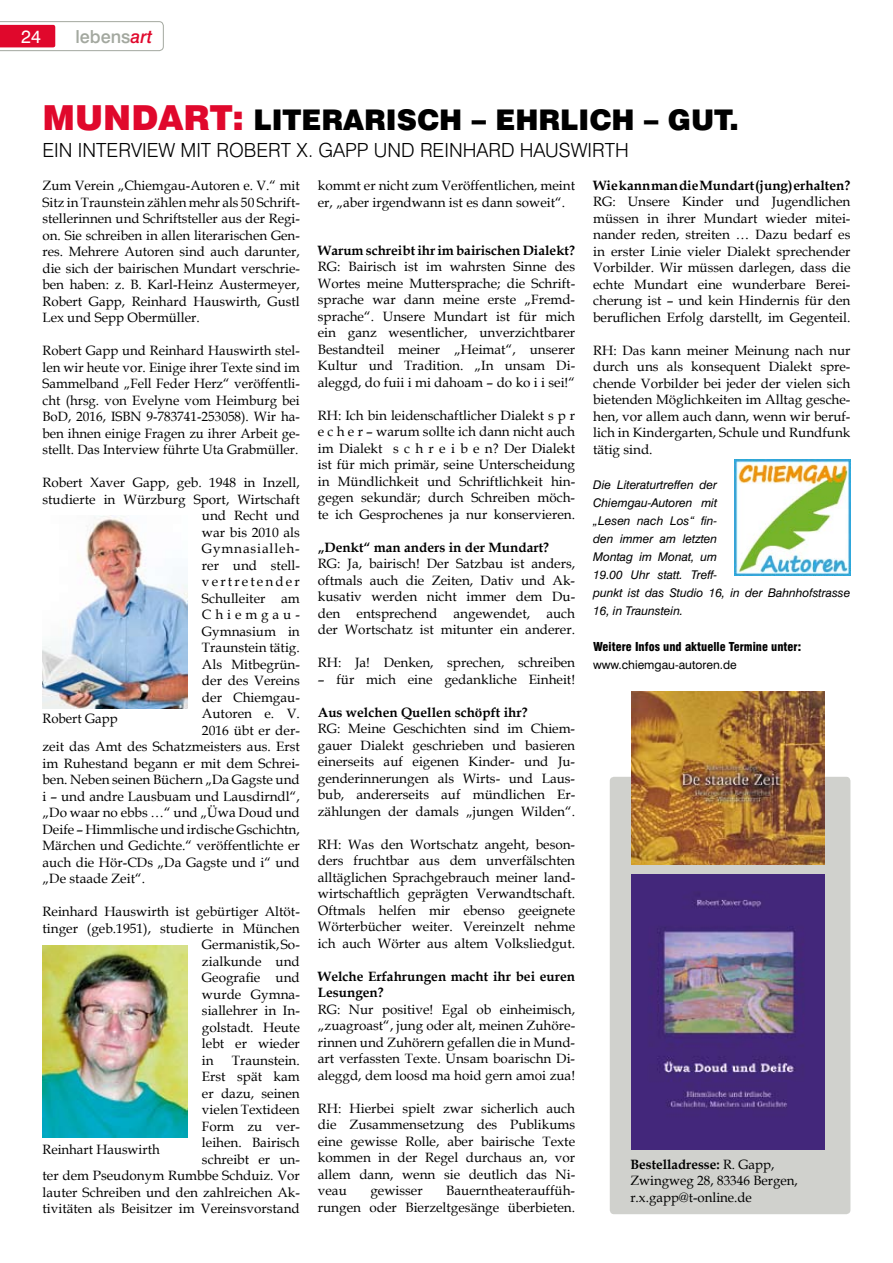
<style>
.page{position:relative;width:893px;height:1263px;background:#fff}
.page>*{position:absolute;margin:0;border:0;box-sizing:border-box;transform-origin:0 0}
.t1{font:900 34.5px "Swiss 721 BT";color:#e0082c}
.t2{font:900 28.5px "Swiss 721 BT";color:#000}
.t3{font:300 19.5px "Swiss 721 BT";color:#000}
.t4{font:500 18px "Swiss 721 BT";color:#a3a89f}
.t5{font:18px "Swiss 721 BT";color:#fff}
.t6{font:13.5px/16.5px "Book Antiqua";color:#000;text-align:justify}
.t7{font:13.5px "Book Antiqua";letter-spacing:.065em;color:#000}
.t8{font:13.5px "Book Antiqua";letter-spacing:.16em;color:#000}
.t9{font:13.5px "Book Antiqua";letter-spacing:.29em;color:#000}
.t10{font:italic 12px/18px "Swiss 721 BT";color:#000}
.t11{font:900 condensed 12px/18px "Swiss 721 BT";color:#000}
.s1{font-style:italic;color:#e0082c}
.s2{font-size:34.5px;color:#e0082c}
.s3{font-weight:700}
.s4{font-weight:400;font-stretch:normal}
</style>
<div class="page">
<svg style="left:0;top:21px;width:164px;height:30px"></svg>
<div style="left:610px;top:777px;width:240px;height:437px;background:#d0d1cd;border-radius:4px"></div>
<img style="left:631px;top:691px;width:193px;height:173px">
<img style="left:43px;top:516px;width:144px;height:193px">
<img style="left:43px;top:945px;width:144px;height:193px">
<img style="left:631px;top:875px;width:194px;height:275px">
<img style="left:734px;top:459px;width:116px;height:116px">
<p class="t5" style="left:21px;top:26px;width:21px">24</p>
<p class="t4" style="left:75px;top:26px;width:79px">lebens<span class="s1">art</span></p>
<p class="t1" style="left:43px;top:96px;width:30px">MUN</p>
<p class="t1" style="left:131px;top:96px;width:53px">DART</p>
<p class="t2" style="left:232px;top:102px;width:42px"><span class="s2">:</span> LITERARISCH</p>
<p class="t2" style="left:472px;top:102px;width:44px">– EHRLICH</p>
<p class="t2" style="left:644px;top:102px;width:96px">– GUT.</p>
<p class="t3" style="left:43px;top:138px;width:588px">EIN I NTERVIEW MIT ROBERT X. GAPP UND REINHARD HAUSWIRTH</p>
<p class="t6" style="left:43px;top:177px;width:259px">Zum Verein „Chiemgau-Autoren e. V.“ mit Sitz in Traunstein zählen mehr als 50 Schrift&shy;stellerinnen und Schriftsteller aus der Regi&shy;on. Sie schreiben in allen literarischen Gen&shy;res. Mehrere Autoren sind auch darunter, die sich der bairischen Mundart verschrie&shy;ben haben: z. B. Karl-Heinz Austermeyer, Robert Gapp, Reinhard Hauswirth, Gustl Lex und Sepp Obermüller.</p>
<p class="t6" style="left:43px;top:342px;width:259px">Robert Gapp und Reinhard Hauswirth stel&shy;len wir heute vor. Einige ihrer Texte sind im Sammelband „Fell Feder Herz“ veröffentli&shy;cht (hrsg. von Evelyne vom Heimburg bei BoD, 2016, ISBN 9-783741-253058). Wir ha&shy;ben ihnen einige Fragen zu ihrer Arbeit ge&shy;stellt. Das Interview führte Uta Grabmüller.</p>
<p class="t6" style="left:43px;top:474px;width:259px">Robert Xaver Gapp, geb. 1948 in Inzell,</p>
<p class="t6" style="left:43px;top:491px;width:259px">studierte in Würzburg Sport, Wirtschaft</p>
<p class="t6" style="left:202px;top:507px;width:99px">und Recht und</p>
<p class="t6" style="left:202px;top:524px;width:99px">war bis 2010 als</p>
<p class="t7" style="left:202px;top:539px;width:99px">Gymnasialleh-</p>
<p class="t6" style="left:202px;top:557px;width:99px">rer und stell-</p>
<p class="t8" style="left:202px;top:572px;width:99px">vertretender</p>
<p class="t6" style="left:202px;top:590px;width:99px">Schulleiter am</p>
<p class="t9" style="left:202px;top:605px;width:99px">Chiemgau-</p>
<p class="t6" style="left:202px;top:622px;width:99px">Gymnasium in</p>
<p class="t6" style="left:202px;top:639px;width:99px">Traunstein tätig.</p>
<p class="t6" style="left:202px;top:655px;width:99px">Als Mitbegrün-</p>
<p class="t6" style="left:202px;top:672px;width:99px">der des Vereins</p>
<p class="t6" style="left:202px;top:688px;width:99px">der Chiemgau-</p>
<p class="t6" style="left:202px;top:705px;width:99px">Autoren e. V.</p>
<p class="t6" style="left:202px;top:721px;width:99px">2016 übt er der-</p>
<p class="t6" style="left:43px;top:738px;width:259px">zeit das Amt des Schatzmeisters aus. Erst</p>
<p class="t6" style="left:43px;top:754px;width:259px">im Ruhestand begann er mit dem Schrei-</p>
<p class="t6" style="left:43px;top:771px;width:259px">ben. Neben seinen Büchern „Da Gagste und</p>
<p class="t6" style="left:43px;top:787px;width:259px">i – und andre Lausbuam und Lausdirndl“,</p>
<p class="t6" style="left:43px;top:804px;width:259px">„Do waar no ebbs …“ und „Üwa Doud und</p>
<p class="t6" style="left:43px;top:820px;width:259px">Deife – Himmlische und irdische Gschichtn,</p>
<p class="t6" style="left:43px;top:837px;width:259px">Märchen und Gedichte.“ veröffentlichte er</p>
<p class="t6" style="left:43px;top:853px;width:259px">auch die Hör-CDs „Da Gagste und i“ und</p>
<p class="t6" style="left:43px;top:870px;width:104px">„De staade Zeit“.</p>
<p class="t6" style="left:43px;top:903px;width:259px">Reinhard Hauswirth ist gebürtiger Altöt-</p>
<p class="t6" style="left:43px;top:919px;width:259px">tinger (geb.1951), studierte in München</p>
<p class="t6" style="left:202px;top:936px;width:99px">Germanistik, So-</p>
<p class="t6" style="left:202px;top:952px;width:99px">zialkunde und</p>
<p class="t6" style="left:202px;top:969px;width:99px">Geografie und</p>
<p class="t6" style="left:202px;top:985px;width:99px">wurde Gymna-</p>
<p class="t6" style="left:202px;top:1002px;width:99px">siallehrer in In-</p>
<p class="t6" style="left:202px;top:1018px;width:99px">golstadt. Heute</p>
<p class="t6" style="left:202px;top:1035px;width:99px">lebt er wieder</p>
<p class="t6" style="left:202px;top:1051px;width:13px">in</p>
<p class="t6" style="left:43px;top:710px;width:77px">Robert Gapp</p>
<p class="t6" style="left:43px;top:1051px;width:259px;text-align:right">Traunstein.<br>Erst spät kam<br>er dazu, seinen<br>vielen Textideen<br>Form zu ver-<br>leihen. Bairisch<br>schreibt er un-<br>ter dem Pseudonym Rumbbe Schduiz. Vor lauter Schreiben und den zahlreichen Ak&shy;tivitäten als Beisitzer im Vereinsvorstand</p>
<p class="t6" style="left:43px;top:1141px;width:119px">Reinhart Hauswirth</p>
<p class="t6" style="left:318px;top:177px;width:259px">kommt er nicht zum Veröffentlichen, meint er, „aber irgendwann ist es dann soweit“.</p>
<p class="t6" style="left:318px;top:241px;width:259px"><span class="s3">Warum schreibt ihr im bairischen Dialekt?<br></span>RG: Bairisch ist im wahrsten Sinne des Wortes meine Muttersprache; die Schrift&shy;sprache war dann meine erste „Fremd&shy;sprache“. Unsere Mundart ist für mich ein ganz wesentlicher, unverzichtbarer Bestandteil meiner „Heimat“, unserer Kultur und Tradition. „In unsam Di&shy;aleggd, do fuii i mi dahoam – do ko i i sei!“</p>
<p class="t6" style="left:318px;top:406px;width:259px">RH: Ich bin leidenschaftlicher Dialekt s p r e c h e r – warum sollte ich dann nicht auch im Dialekt s c h r e i b e n? Der Dialekt ist für mich primär, seine Unterscheidung in Mündlichkeit und Schriftlichkeit hin&shy;gegen sekundär; durch Schreiben möch&shy;te ich Gesprochenes ja nur konservieren.</p>
<p class="t6" style="left:318px;top:538px;width:259px;text-align:left"><span class="s3">„Denkt“ man anders in der Mundart?<br></span>RG: Ja, bairisch! Der Satzbau ist anders, oftmals auch die Zeiten, Dativ und Ak&shy;kusativ werden nicht immer dem Du&shy;den entsprechend angewendet, auch der Wortschatz ist mitunter ein anderer.</p>
<p class="t6" style="left:318px;top:654px;width:259px">RH: Ja! Denken, sprechen, schreiben</p>
<p class="t6" style="left:318px;top:670px;width:259px">– für mich eine gedankliche Einheit!</p>
<p class="t6" style="left:318px;top:703px;width:259px;text-align:left"><span class="s3">Aus welchen Quellen schöpft ihr?<br></span>RG: Meine Geschichten sind im Chiem&shy;gauer Dialekt geschrieben und basieren einerseits auf eigenen Kinder- und Ju&shy;genderinnerungen als Wirts- und Laus&shy;bub, andererseits auf mündlichen Er&shy;zählungen der damals „jungen Wilden“.</p>
<p class="t6" style="left:318px;top:835px;width:259px">RH: Was den Wortschatz angeht, beson&shy;ders fruchtbar aus dem unverfälschten alltäglichen Sprachgebrauch meiner land&shy;wirtschaftlich geprägten Verwandtschaft.<br>Oftmals helfen mir ebenso geeignete Wörterbücher weiter. Vereinzelt nehme ich auch Wörter aus altem Volksliedgut.</p>
<p class="t6" style="left:318px;top:967px;width:259px;text-align:left"><span class="s3">Welche Erfahrungen macht ihr bei euren Lesungen?<br></span>RG: Nur positive! Egal ob einheimisch, „zuagroast“, jung oder alt, meinen Zuhöre&shy;rinnen und Zuhörern gefallen die in Mund&shy;art verfassten Texte. Unsam boarischn Di&shy;aleggd, dem loosd ma hoid gern amoi zua!</p>
<p class="t6" style="left:318px;top:1099px;width:259px">RH: Hierbei spielt zwar sicherlich auch die Zusammensetzung des Publikums eine gewisse Rolle, aber bairische Texte kommen in der Regel durchaus an, vor allem dann, wenn sie deutlich das Ni&shy;veau</p>
<p class="t6" style="left:318px;top:1182px;width:259px;text-align:right">Bauerntheaterauffüh-<br>rungen oder Bierzeltgesänge überbieten.</p>
<p class="t6" style="left:370px;top:1182px;width:54px">gewisser</p>
<p class="t6" style="left:593px;top:177px;width:259px"><span class="s3">Wie kann man die Mundart (jung) erhalten?<br></span>RG: Unsere Kinder und Jugendlichen müssen in ihrer Mundart wieder mitei&shy;nander reden, streiten … Dazu bedarf es in erster Linie vieler Dialekt sprechender Vorbilder. Wir müssen darlegen, dass die echte Mundart eine wunderbare Berei&shy;cherung ist – und kein Hindernis für den beruflichen Erfolg darstellt, im Gegenteil.</p>
<p class="t6" style="left:593px;top:342px;width:259px">RH: Das kann meiner Meinung nach nur durch uns als konsequent Dialekt spre&shy;chende Vorbilder bei jeder der vielen sich bietenden Möglichkeiten im Alltag gesche&shy;hen, vor allem auch dann, wenn wir beruf&shy;lich in Kindergarten, Schule und Rundfunk tätig sind.</p>
<p class="t10" style="left:593px;top:475px;width:259px">Die Literaturtreffen der<br>Chiemgau-Autoren mit<br>„Lesen nach Los“ fin-<br>den immer am letzten<br>Montag im Monat, um<br>19.00 Uhr statt. Treff-<br>punkt ist das Studio 16, in der Bahnhofstrasse<br>16, in Traunstein.</p>
<p class="t11" style="left:593px;top:637px;width:210px">Weitere Infos und aktuelle Termine unter: <span class="s4">www.chiemgau-autoren.de</span></p>
<p class="t6" style="left:630px;top:1155px;width:169px;text-align:left"><span class="s3">Bestelladresse:</span> R. Gapp,<br>Zwingweg 28, 83346 Bergen, r.x.gapp@t-online.de</p>
</div>
